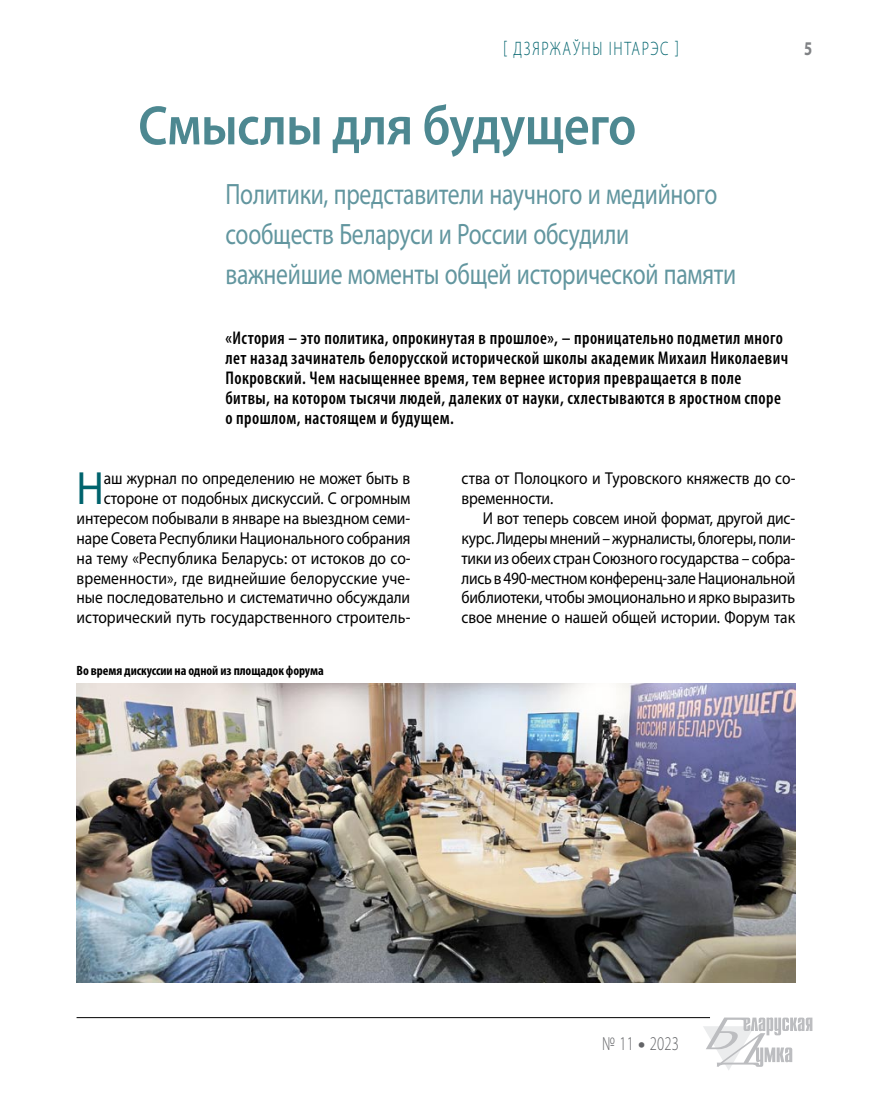
<style>
.page{position:relative;width:872px;height:1106px;background:#fff}
.page>*{position:absolute;margin:0;border:0;box-sizing:border-box;transform-origin:0 0}
.t1{font:600 55.8px "Myriad Pro";letter-spacing:-.01em;color:#4d8891;scale:.9 1}
.t2{font:46.8px "Myriad Pro";color:#00636d;scale:.9 1}
.t3{font:29.55px/39.9px "Myriad Pro";letter-spacing:-.01em;color:#62969f;scale:.8 1}
.t4{font:300 19.5px "Myriad Pro";letter-spacing:.11em;color:#00636d;scale:.75 1}
.t5{font:300 19.5px "Myriad Pro";letter-spacing:.02em;color:#636467;scale:.75 1}
.t6{font:700 19.5px "Myriad Pro";color:#808285;scale:.75 1}
.t7{font:600 condensed 18.45px/20px "Myriad Pro";letter-spacing:.025em;color:#000;scale:.95 1}
.t8{font:17.25px/20px "Myriad Pro";letter-spacing:-.005em;color:#000;text-align:right;scale:.9 1}
.t9{font:700 condensed 13.5px "Myriad Pro";letter-spacing:-.005em;color:#000}
.s1{font-weight:900}
</style>
<div class="page">
<hr style="left:77px;top:1017px;width:633px;height:1px;background:#000">
<svg style="left:703px;top:1017px;width:109px;height:53px"></svg>
<img style="left:77px;top:683px;width:718px;height:299px">
<p class="t4" style="left:503px;top:38px;width:236px">[ Дзяржаўны інтарэс ]</p>
<p class="t6" style="left:804px;top:36px;width:12px">5</p>
<h1 class="t1" style="left:138px;top:90px;width:555px">Смыслы для будущего</h1>
<h3 class="t3" style="left:225px;top:174px;width:640px">Политики, представители научного и медийного сообществ Беларуси и России обсудили важнейшие моменты общей исторической памяти</h3>
<p class="t7" style="left:225px;top:327px;width:594px">«История – это политика, опрокинутая в прошлое», – проницательно подметил много лет назад зачинатель белорусской исторической школы академик Михаил Николаевич Покровский. Чем насыщеннее время, тем вернее история превращается в поле битвы, на котором тысячи людей, далеких от науки, схлестываются в яростном споре о прошлом, настоящем и будущем.</p>
<p class="t8" style="left:77px;top:467px;width:373px">аш журнал по определению не может быть в стороне от подобных дискуссий. С огромным интересом побывали в январе на выездном семи&shy;наре Совета Республики Национального собрания на тему «Республика Беларусь: от истоков до со&shy;временности», где виднейшие белорусские уче&shy;ные последовательно и систематично обсуждали исторический путь государственного строитель-</p>
<h2 class="t2" style="left:77px;top:459px;width:32px">Н</h2>
<p class="t9" style="left:77px;top:662px;width:249px">Во время дискуссии на одной из площадок форума</p>
<p class="t8" style="left:461px;top:467px;width:372px;text-align:left">ства от Полоцкого и Туровского княжеств до со&shy;временности.</p>
<p class="t8" style="left:461px;top:507px;width:372px;text-align:justify;text-indent:21px">И вот теперь совсем иной формат, другой дис&shy;курс. Лидеры мнений – журналисты, блогеры, поли&shy;тики из обеих стран Союзного государства – собра&shy;лись в 490-местном конференц-зале Национальной библиотеки, чтобы эмоционально и ярко выразить свое мнение о нашей общей истории. Форум так</p>
<p class="t5" style="left:602px;top:1032px;width:104px">№ 11 <span class="s1">•</span> 2023</p>
</div>
